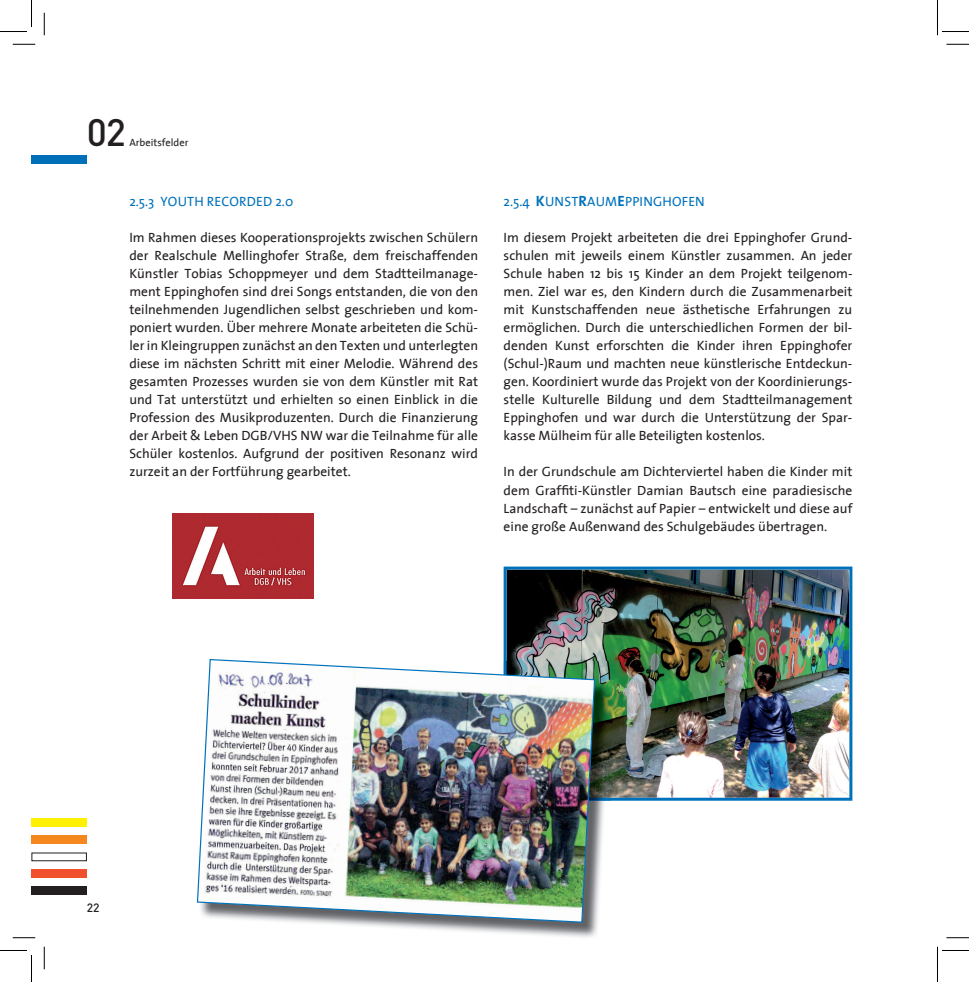
<style>
.page{position:relative;width:969px;height:982px;background:#fff}
.page>*{position:absolute;margin:0;border:0;box-sizing:border-box;transform-origin:0 0}
.t1{font:500 37.8px "DIN";color:#231f20}
.t2{font:13.5px/18px "The Sans";color:#231f20;text-align:justify}
.t3{font:13.5px "The Sans";letter-spacing:.015em;color:#0072bc}
.t4{font:500 12px "DIN";color:#231f20}
.t5{font:10.5px "The Sans";color:#231f20}
.s1{font-weight:700;font-size:15px}
</style>
<div class="page">
<div style="left:32px;top:886px;width:55px;height:9px;background:#231f20"></div>
<div style="left:32px;top:869px;width:55px;height:9px;background:#f0512c"></div>
<div style="left:32px;top:852px;width:55px;height:9px;border:1px solid #231f20"></div>
<div style="left:32px;top:835px;width:55px;height:9px;background:#f5871f"></div>
<div style="left:32px;top:818px;width:55px;height:9px;background:#fff101"></div>
<div style="left:32px;top:155px;width:55px;height:8px;background:#006fba"></div>
<img style="left:173px;top:513px;width:140px;height:85px">
<img style="left:503px;top:566px;width:349px;height:234px">
<img style="left:319px;top:800px;width:292px;height:137px">
<img style="left:596px;top:661px;width:15px;height:139px">
<img style="left:196px;top:658px;width:400px;height:265px">
<svg style="left:13px;top:44px;width:22px;height:1px"></svg>
<svg style="left:946px;top:44px;width:23px;height:1px"></svg>
<svg style="left:13px;top:937px;width:22px;height:1px"></svg>
<svg style="left:946px;top:937px;width:23px;height:1px"></svg>
<svg style="left:44px;top:13px;width:1px;height:22px"></svg>
<svg style="left:44px;top:946px;width:1px;height:23px"></svg>
<svg style="left:0;top:0;width:32px;height:32px"></svg>
<svg style="left:0;top:950px;width:32px;height:31px"></svg>
<svg style="left:937px;top:0;width:32px;height:35px"></svg>
<svg style="left:937px;top:946px;width:32px;height:35px"></svg>
<h1 class="t1" style="left:87px;top:107px;width:41px">02</h1>
<p class="t5" style="left:129px;top:134px;width:61px">Arbeitsfelder</p>
<p class="t3" style="left:129px;top:190px;width:165px">2.5.3 YOUTH RECORDED 2.0</p>
<p class="t2" style="left:129px;top:228px;width:350px">Im Rahmen dieses Kooperationsprojekts zwischen Schülern der Realschule Mellinghofer Straße, dem freischaffenden Künstler Tobias Schoppmeyer und dem Stadtteilmanage&shy;ment Eppinghofen sind drei Songs entstanden, die von den teilnehmenden Jugendlichen selbst geschrieben und kom&shy;poniert wurden. Über mehrere Monate arbeiteten die Schü&shy;ler in Kleingruppen zunächst an den Texten und unterlegten diese im nächsten Schritt mit einer Melodie. Während des gesamten Prozesses wurden sie von dem Künstler mit Rat und Tat unterstützt und erhielten so einen Einblick in die Profession des Musikproduzenten. Durch die Finanzierung der Arbeit &amp; Leben DGB/VHS NW war die Teilnahme für alle Schüler kostenlos. Aufgrund der positiven Resonanz wird zurzeit an der Fortführung gearbeitet.</p>
<p class="t3" style="left:503px;top:190px;width:203px">2.5.4 <span class="s1">K</span>UNST<span class="s1">R</span>AUM<span class="s1">E</span>PPINGHOFEN</p>
<p class="t2" style="left:503px;top:228px;width:350px">Im diesem Projekt arbeiteten die drei Eppinghofer Grund&shy;schulen mit jeweils einem Künstler zusammen. An jeder Schule haben 12 bis 15 Kinder an dem Projekt teilgenom&shy;men. Ziel war es, den Kindern durch die Zusammenarbeit mit Kunstschaffenden neue ästhetische Erfahrungen zu ermöglichen. Durch die unterschiedlichen Formen der bil&shy;denden Kunst erforschten die Kinder ihren Eppinghofer (Schul-)Raum und machten neue künstlerische Entdeckun&shy;gen. Koordiniert wurde das Projekt von der Koordinierungs&shy;stelle Kulturelle Bildung und dem Stadtteilmanagement Eppinghofen und war durch die Unterstützung der Spar&shy;kasse Mülheim für alle Beteiligten kostenlos.</p>
<p class="t2" style="left:503px;top:462px;width:350px">In der Grundschule am Dichterviertel haben die Kinder mit dem Graffiti-Künstler Damian Bautsch eine paradiesische Landschaft – zunächst auf Papier – entwickelt und diese auf eine große Außenwand des Schulgebäudes übertragen.</p>
<p class="t4" style="left:87px;top:899px;width:14px">22</p>
</div>
